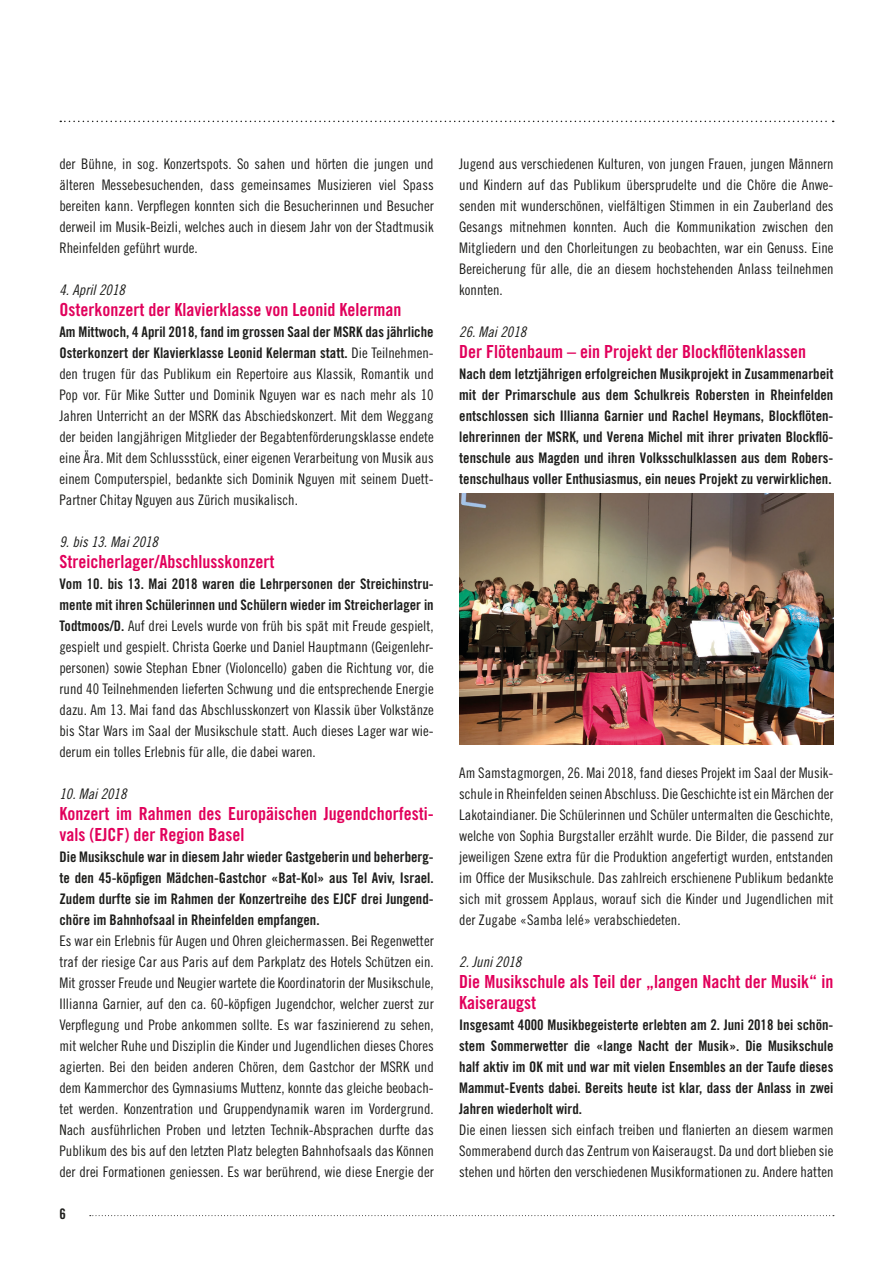
<style>
.page{position:relative;width:893px;height:1263px;background:#fff}
.page>*{position:absolute;margin:0;border:0;box-sizing:border-box;transform-origin:0 0}
.t1{font:18px/21px "Trade Gothic Bold Cond Twenty";color:#e1005b}
.t2{font:14.55px/21px "Trade Gothic Cond Eighteen";color:#1d1d1b;text-align:justify}
.t3{font:14.55px/21px "Trade Gothic Bold Cond Twenty";color:#1d1d1b;text-align:justify}
.t4{font:14.55px "Trade Gothic Cond Eighteen Obl";color:#1d1d1b}
.s1{font-family:"Trade Gothic Cond Eighteen"}
.s2{font-family:"Trade Gothic Bold Cond Twenty"}
</style>
<div class="page">
<svg style="left:60px;top:121px;width:774px;height:1px"></svg>
<svg style="left:90px;top:1215px;width:744px;height:1px"></svg>
<img style="left:459px;top:494px;width:374px;height:251px">
<p class="t2" style="left:60px;top:153px;width:376px">der Bühne, in sog. Konzertspots. So sahen und hörten die jungen und älteren Messebesuchenden, dass gemeinsames Musizieren viel Spass bereiten kann. Verpflegen konnten sich die Besucherinnen und Besucher derweil im Musik-Beizli, welches auch in diesem Jahr von der Stadtmusik Rheinfelden geführt wurde.</p>
<p class="t4" style="left:60px;top:281px;width:67px">4. April 2018</p>
<p class="t1" style="left:60px;top:299px;width:343px">Osterkonzert der Klavierklasse von Leonid Kelerman</p>
<p class="t3" style="left:60px;top:321px;width:376px">Am Mittwoch, 4 April 2018, fand im grossen Saal der MSRK das jährliche<br>Osterkonzert der Klavierklasse Leonid Kelerman statt. <span class="s1">Die Teilnehmen-</span></p>
<p class="t2" style="left:60px;top:363px;width:376px">den trugen für das Publikum ein Repertoire aus Klassik, Romantik und Pop vor. Für Mike Sutter und Dominik Nguyen war es nach mehr als 10<br>Jahren Unterricht an der MSRK das Abschiedskonzert. Mit dem Weggang der beiden langjährigen Mitglieder der Begabtenförderungsklasse endete eine Ära. Mit dem Schlussstück, einer eigenen Verarbeitung von Musik aus einem Computerspiel, bedankte sich Dominik Nguyen mit seinem Duett-Partner Chitay Nguyen aus Zürich musikalisch.</p>
<p class="t4" style="left:60px;top:533px;width:100px">9. bis 13. Mai 2018</p>
<p class="t1" style="left:60px;top:551px;width:216px">Streicherlager/Abschlusskonzert</p>
<p class="t3" style="left:60px;top:573px;width:376px">Vom 10. bis 13. Mai 2018 waren die Lehrpersonen der Streichinstru&shy;mente mit ihren Schülerinnen und Schülern wieder im Streicherlager in</p>
<p class="t2" style="left:60px;top:615px;width:376px"><span class="s2">Todtmoos/D.</span> Auf drei Levels wurde von früh bis spät mit Freude gespielt, gespielt und gespielt. Christa Goerke und Daniel Hauptmann (Geigenlehr&shy;personen) sowie Stephan Ebner (Violoncello) gaben die Richtung vor, die rund 40 Teilnehmenden lieferten Schwung und die entsprechende Energie dazu. Am 13. Mai fand das Abschlusskonzert von Klassik über Volkstänze bis Star Wars im Saal der Musikschule statt. Auch dieses Lager war wie&shy;derum ein tolles Erlebnis für alle, die dabei waren.</p>
<p class="t4" style="left:60px;top:785px;width:69px">10. Mai 2018</p>
<p class="t1" style="left:60px;top:803px;width:376px">Konzert im Rahmen des Europäischen Jugendchorfesti&shy;vals (EJCF) der Region Basel</p>
<p class="t3" style="left:60px;top:846px;width:376px">Die Musikschule war in diesem Jahr wieder Gastgeberin und beherberg&shy;te den 45-köpfigen Mädchen-Gastchor «Bat-Kol» aus Tel Aviv, Israel.<br>Zudem durfte sie im Rahmen der Konzertreihe des EJCF drei Jungend&shy;chöre im Bahnhofsaal in Rheinfelden empfangen.</p>
<p class="t2" style="left:60px;top:930px;width:376px">Es war ein Erlebnis für Augen und Ohren gleichermassen. Bei Regenwetter traf der riesige Car aus Paris auf dem Parkplatz des Hotels Schützen ein.<br>Mit grosser Freude und Neugier wartete die Koordinatorin der Musikschule, Illianna Garnier, auf den ca. 60-köpfigen Jugendchor, welcher zuerst zur Verpflegung und Probe ankommen sollte. Es war faszinierend zu sehen, mit welcher Ruhe und Disziplin die Kinder und Jugendlichen dieses Chores agierten. Bei den beiden anderen Chören, dem Gastchor der MSRK und dem Kammerchor des Gymnasiums Muttenz, konnte das gleiche beobach&shy;tet werden. Konzentration und Gruppendynamik waren im Vordergrund.<br>Nach ausführlichen Proben und letzten Technik-Absprachen durfte das Publikum des bis auf den letzten Platz belegten Bahnhofsaals das Können der drei Formationen geniessen. Es war berührend, wie diese Energie der</p>
<p class="t3" style="left:60px;top:1203px;width:8px">6</p>
<p class="t2" style="left:459px;top:153px;width:376px">Jugend aus verschiedenen Kulturen, von jungen Frauen, jungen Männern und Kindern auf das Publikum übersprudelte und die Chöre die Anwe&shy;senden mit wunderschönen, vielfältigen Stimmen in ein Zauberland des Gesangs mitnehmen konnten. Auch die Kommunikation zwischen den Mitgliedern und den Chorleitungen zu beobachten, war ein Genuss. Eine Bereicherung für alle, die an diesem hochstehenden Anlass teilnehmen konnten.</p>
<p class="t4" style="left:459px;top:323px;width:69px">26. Mai 2018</p>
<p class="t1" style="left:459px;top:341px;width:348px">Der Flötenbaum – ein Projekt der Blockflötenklassen</p>
<p class="t3" style="left:459px;top:363px;width:376px">Nach dem letztjährigen erfolgreichen Musikprojekt in Zusammenarbeit mit der Primarschule aus dem Schulkreis Robersten in Rheinfelden entschlossen sich Illianna Garnier und Rachel Heymans, Blockflöten&shy;lehrerinnen der MSRK, und Verena Michel mit ihrer privaten Blockflö&shy;tenschule aus Magden und ihren Volksschulklassen aus dem Robers&shy;tenschulhaus voller Enthusiasmus, ein neues Projekt zu verwirklichen.</p>
<p class="t2" style="left:459px;top:762px;width:376px">Am Samstagmorgen, 26. Mai 2018, fand dieses Projekt im Saal der Musik&shy;schule in Rheinfelden seinen Abschluss. Die Geschichte ist ein Märchen der Lakotaindianer. Die Schülerinnen und Schüler untermalten die Geschichte, welche von Sophia Burgstaller erzählt wurde. Die Bilder, die passend zur jeweiligen Szene extra für die Produktion angefertigt wurden, entstanden im Office der Musikschule. Das zahlreich erschienene Publikum bedankte sich mit grossem Applaus, worauf sich die Kinder und Jugendlichen mit der Zugabe «Samba lelé» verabschiedeten.</p>
<p class="t4" style="left:459px;top:953px;width:64px">2. Juni 2018</p>
<p class="t1" style="left:459px;top:971px;width:376px">Die Musikschule als Teil der „langen Nacht der Musik“ in<br>Kaiseraugst</p>
<p class="t3" style="left:459px;top:1014px;width:376px">Insgesamt 4000 Musikbegeisterte erlebten am 2. Juni 2018 bei schön&shy;stem Sommerwetter die «lange Nacht der Musik». Die Musikschule half aktiv im OK mit und war mit vielen Ensembles an der Taufe dieses Mammut-Events dabei. Bereits heute ist klar, dass der Anlass in zwei Jahren wiederholt wird.</p>
<p class="t2" style="left:459px;top:1119px;width:376px">Die einen liessen sich einfach treiben und flanierten an diesem warmen Sommerabend durch das Zentrum von Kaiseraugst. Da und dort blieben sie stehen und hörten den verschiedenen Musikformationen zu. Andere hatten</p>
</div>
